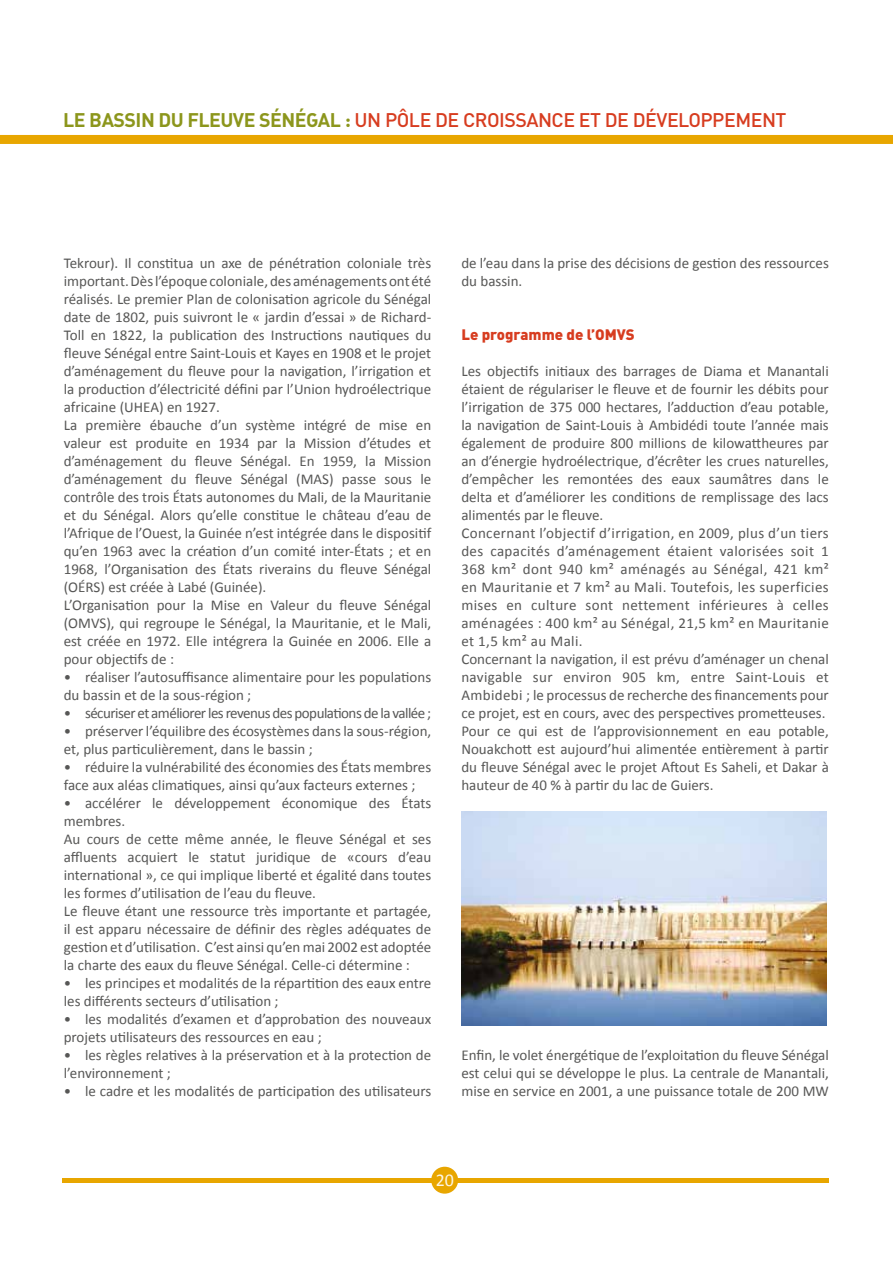
<style>
.page{position:relative;width:893px;height:1263px;background:#fff}
.page>*{position:absolute;margin:0;border:0;box-sizing:border-box;transform-origin:0 0}
.t1{font:500 19.5px "DIN";letter-spacing:-.025em;color:#d73c1f}
.t2{font:18px "Calibri";color:#fff}
.t3{font:15px/18px "Calibri";color:#575756}
.t4{font:15px "Calibri";letter-spacing:-.035em;color:#575756}
.t5{font:900 15px "DIN";color:#d73c1f}
.s1{font-family:"DIN Bold Alternate";font-weight:400;color:#8c961c}
</style>
<div class="page">
<img style="left:461px;top:811px;width:365px;height:215px">
<hr style="left:63px;top:1178px;width:830px;height:4px;background:#e8a600">
<div style="left:431px;top:1167px;width:27px;height:27px;background:#e8a600;border-radius:50%"></div>
<div style="left:829px;top:1167px;width:64px;height:96px;background:#fff"></div>
<div style="left:0;top:135px;width:893px;height:9px;background:#e8a600"></div>
<h1 class="t1" style="left:63px;top:107px;width:725px"><span class="s1">LE BASSIN DU FLEUVE SÉNÉGAL :</span> UN PÔLE DE CROISSANCE ET DE DÉVELOPPEMENT</h1>
<p class="t3" style="left:64px;top:253px;width:369px">Tekrour). Il constitua un axe de pénétration coloniale très important. Dès l’époque coloniale, des aménagements ont été réalisés. Le premier Plan de colonisation agricole du Sénégal date de 1802, puis suivront le « jardin d’essai » de Richard-Toll en 1822, la publication des Instructions nautiques du fleuve Sénégal entre Saint-Louis et Kayes en 1908 et le projet d’aménagement du fleuve pour la navigation, l’irrigation et la production d’électricité défini par l’Union hydroélectrique africaine (UHEA) en 1927.<br>La première ébauche d’un système intégré de mise en valeur est produite en 1934 par la Mission d’études et d’aménagement du fleuve Sénégal. En 1959, la Mission d’aménagement du fleuve Sénégal (MAS) passe sous le contrôle des trois États autonomes du Mali, de la Mauritanie et du Sénégal. Alors qu’elle constitue le château d’eau de l’Afrique de l’Ouest, la Guinée n’est intégrée dans le dispositif qu’en 1963 avec la création d’un comité inter-États ; et en 1968, l’Organisation des États riverains du fleuve Sénégal (OÉRS) est créée à Labé (Guinée).<br>L’Organisation pour la Mise en Valeur du fleuve Sénégal (OMVS), qui regroupe le Sénégal, la Mauritanie, et le Mali, est créée en 1972. Elle intégrera la Guinée en 2006. Elle a pour objectifs de :</p>
<p class="t3" style="left:64px;top:667px;width:369px">• réaliser l’autosuffisance alimentaire pour les populations du bassin et de la sous-région ;</p>
<p class="t4" style="left:64px;top:704px;width:369px">• sécuriser et améliorer les revenus des populations de la vallée ;</p>
<p class="t3" style="left:64px;top:721px;width:369px">• préserver l’équilibre des écosystèmes dans la sous-région, et, plus particulièrement, dans le bassin ;</p>
<p class="t3" style="left:64px;top:757px;width:369px">• réduire la vulnérabilité des économies des États membres face aux aléas climatiques, ainsi qu’aux facteurs externes ;</p>
<p class="t3" style="left:64px;top:793px;width:369px">• accélérer le développement économique des États membres.<br>Au cours de cette même année, le fleuve Sénégal et ses affluents acquiert le statut juridique de «cours d’eau international », ce qui implique liberté et égalité dans toutes les formes d’utilisation de l’eau du fleuve.<br>Le fleuve étant une ressource très importante et partagée, il est apparu nécessaire de définir des règles adéquates de gestion et d’utilisation. C’est ainsi qu’en mai 2002 est adoptée la charte des eaux du fleuve Sénégal. Celle-ci détermine :</p>
<p class="t3" style="left:64px;top:973px;width:369px">• les principes et modalités de la répartition des eaux entre les différents secteurs d’utilisation ;</p>
<p class="t3" style="left:64px;top:1009px;width:369px">• les modalités d’examen et d’approbation des nouveaux projets utilisateurs des ressources en eau ;</p>
<p class="t3" style="left:64px;top:1045px;width:369px">• les règles relatives à la préservation et à la protection de l’environnement ;</p>
<p class="t3" style="left:64px;top:1081px;width:369px">• le cadre et les modalités de participation des utilisateurs</p>
<p class="t3" style="left:461px;top:253px;width:369px">de l’eau dans la prise des décisions de gestion des ressources du bassin.</p>
<p class="t5" style="left:461px;top:324px;width:175px">Le programme de l’OMVS</p>
<p class="t3" style="left:461px;top:361px;width:369px">Les objectifs initiaux des barrages de Diama et Manantali étaient de régulariser le fleuve et de fournir les débits pour l’irrigation de 375 000 hectares, l’adduction d’eau potable, la navigation de Saint-Louis à Ambidédi toute l’année mais également de produire 800 millions de kilowattheures par an d’énergie hydroélectrique, d’écrêter les crues naturelles, d’empêcher les remontées des eaux saumâtres dans le delta et d’améliorer les conditions de remplissage des lacs alimentés par le fleuve.<br>Concernant l’objectif d’irrigation, en 2009, plus d’un tiers des capacités d’aménagement étaient valorisées soit 1<br>368 km² dont 940 km² aménagés au Sénégal, 421 km² en Mauritanie et 7 km² au Mali. Toutefois, les superficies mises en culture sont nettement inférieures à celles aménagées : 400 km² au Sénégal, 21,5 km² en Mauritanie et 1,5 km² au Mali.<br>Concernant la navigation, il est prévu d’aménager un chenal navigable sur environ 905 km, entre Saint-Louis et Ambidebi ; le processus de recherche des financements pour ce projet, est en cours, avec des perspectives prometteuses.<br>Pour ce qui est de l’approvisionnement en eau potable, Nouakchott est aujourd’hui alimentée entièrement à partir du fleuve Sénégal avec le projet Aftout Es Saheli, et Dakar à hauteur de 40 % à partir du lac de Guiers.</p>
<p class="t3" style="left:461px;top:1045px;width:369px;text-align:justify">Enfin, le volet énergétique de l’exploitation du fleuve Sénégal est celui qui se développe le plus. La centrale de Manantali, mise en service en 2001, a une puissance totale de 200 MW</p>
<p class="t2" style="left:436px;top:1169px;width:20px">20</p>
</div>
